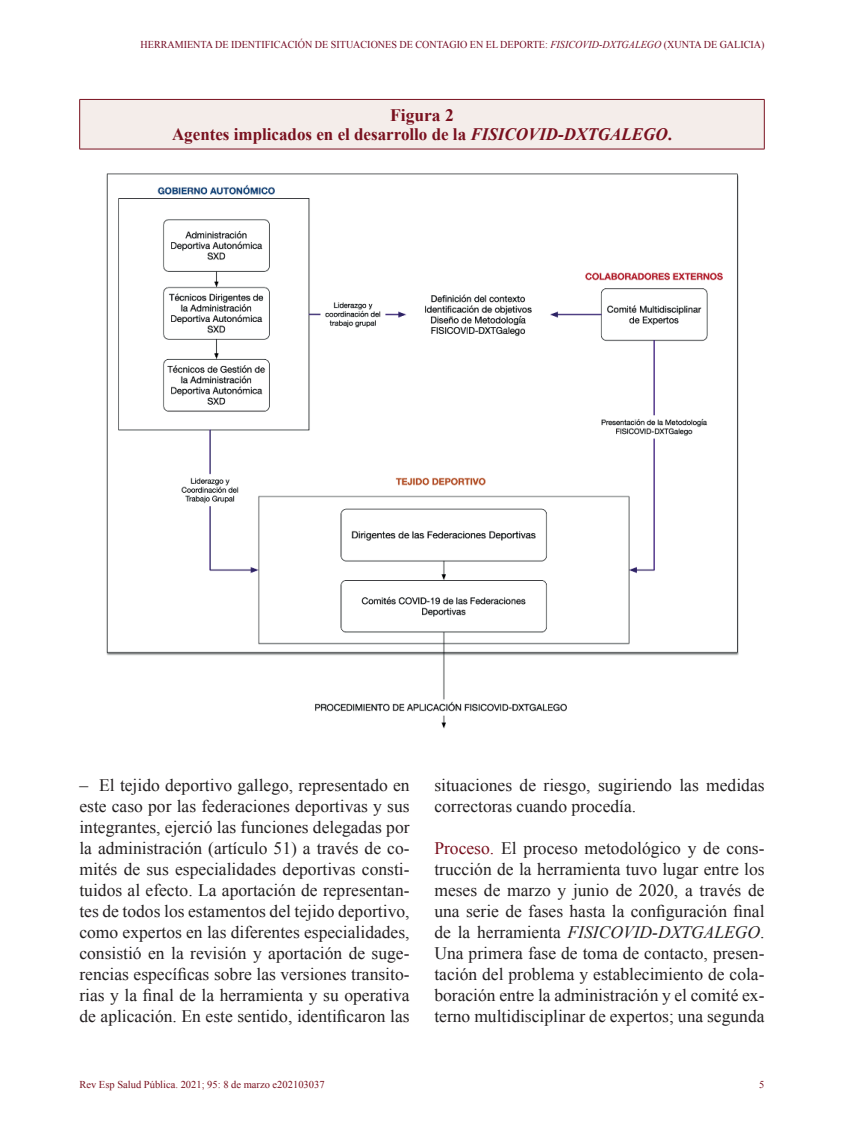
<style>
.page{position:relative;width:844px;height:1141px;background:#fff}
.page>*{position:absolute;margin:0;border:0;box-sizing:border-box;transform-origin:0 0}
.t1{font:17.5px/21px "Times New Roman";color:#231f20;text-align:justify}
.t2{font:700 17.5px/19.2px "Times New Roman";color:#79101e;text-align:center}
.t3{font:10.5px "Times New Roman";color:#730b23;scale:.96 1}
.t4{font:10.5px "Times New Roman";color:#79101e}
.s1{font-style:italic}
.s2{color:#79101e}
</style>
<div class="page">
<div style="left:80px;top:99px;width:684px;height:50px;background:#f4edea"></div>
<hr style="left:79px;top:100px;width:1px;height:49px;background:#79101e">
<hr style="left:763px;top:100px;width:1px;height:49px;background:#79101e">
<hr style="left:79px;top:99px;width:685px;height:1px;background:#79101e">
<hr style="left:79px;top:149px;width:685px;height:1px;background:#79101e">
<img style="left:106px;top:173px;width:632px;height:555px">
<p class="t3" style="left:140px;top:38px;width:651px">HERRAMIENTA DE IDENTIFICACIÓN DE SITUACIONES DE CONTAGIO EN EL DEPORTE: <span class="s1">FISICOVID-DXTGALEGO</span> (XUNTA DE GALICIA)</p>
<p class="t2" style="left:172px;top:105px;width:501px">Figura 2<br>Agentes implicados en el desarrollo de la <span class="s1">FISICOVID-DXTGALEGO</span>.</p>
<p class="t1" style="left:79px;top:775px;width:331px">– El tejido deportivo gallego, representado en este caso por las federaciones deportivas y sus integrantes, ejerció las funciones delegadas por la administración (artículo 51) a través de co&shy;mités de sus especialidades deportivas consti&shy;tuidos al efecto. La aportación de representan&shy;tes de todos los estamentos del tejido deportivo, como expertos en las diferentes especialidades, consistió en la revisión y aportación de suge&shy;rencias específicas sobre las versiones transito&shy;rias y la final de la herramienta y su operativa de aplicación. En este sentido, identificaron las</p>
<p class="t1" style="left:434px;top:775px;width:331px">situaciones de riesgo, sugiriendo las medidas correctoras cuando procedía.</p>
<p class="t1" style="left:434px;top:838px;width:331px"><span class="s2">Proceso.</span> El proceso metodológico y de cons&shy;trucción de la herramienta tuvo lugar entre los meses de marzo y junio de 2020, a través de una serie de fases hasta la configuración final de la herramienta <span class="s1">FISICOVID-DXTGALEGO</span>.<br>Una primera fase de toma de contacto, presen&shy;tación del problema y establecimiento de cola&shy;boración entre la administración y el comité ex&shy;terno multidisciplinar de expertos; una segunda</p>
<p class="t4" style="left:79px;top:1077px;width:246px">Rev Esp Salud Pública. 2021; 95: 8 de marzo e202103037</p>
<p class="t4" style="left:759px;top:1077px;width:7px">5</p>
</div>
